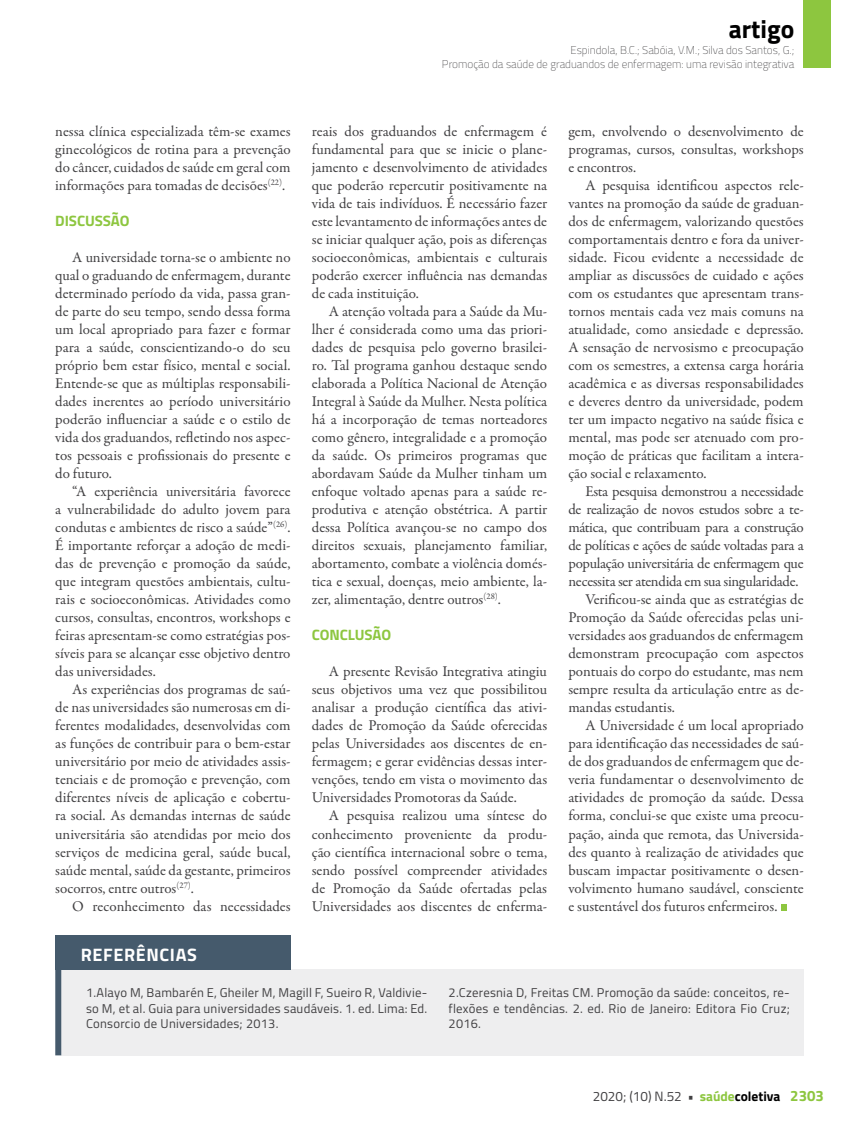
<style>
.page{position:relative;width:859px;height:1132px;background:#fff}
.page>*{position:absolute;margin:0;border:0;box-sizing:border-box;transform-origin:0 0}
.t1{font:700 25.5px "Titillium";color:#000}
.t2{font:700 18px "Titillium";letter-spacing:.035em;color:#fff}
.t3{font:15px/18px "Garamond Premr Pro";letter-spacing:-.005em;color:#414042;text-align:justify}
.t4{font:15px "Garamond Premr Pro";letter-spacing:-.025em;color:#414042}
.t5{font:700 15px "Titillium";letter-spacing:-.005em;color:#8dc63f}
.t6{font:13.5px "Titillium";color:#414042}
.t7{font:12.75px/15.3px "Titillium";letter-spacing:.02em;color:#414042;text-align:justify}
.t8{font:100 11.25px/13.5px "Titillium";color:#414042;text-align:right}
.s1{font-weight:700}
.s2{font-weight:700;color:#8dc63f}
.s3{font-weight:700;color:#000}
.s4{font-weight:700;font-size:15px;color:#8dc63f}
</style>
<div class="page">
<div style="left:804px;top:0;width:27px;height:68px;background:#8dc63f"></div>
<svg style="left:781px;top:904px;width:5px;height:6px"></svg>
<div style="left:61px;top:968px;width:743px;height:86px;background:#eeeeef"></div>
<div style="left:55px;top:934px;width:236px;height:35px;background:#455a6c"></div>
<div style="left:55px;top:951px;width:6px;height:103px;background:#455a6c"></div>
<h1 class="t1" style="left:729px;top:10px;width:67px">artigo</h1>
<p class="t8" style="left:442px;top:43px;width:354px">Espindola, B.C.; Sabóia, V.M.; Silva dos Santos, G.;<br>Promoção da saúde de graduandos de enfermagem: uma revisão integrativa</p>
<p class="t3" style="left:55px;top:122px;width:237px">nessa clínica especializada têm-se exames ginecológicos de rotina para a prevenção do câncer, cuidados de saúde em geral com informações para tomadas de decisões<sup>(22)</sup>.</p>
<p class="t5" style="left:55px;top:209px;width:76px">DISCUSSÃO</p>
<p class="t3" style="left:55px;top:248px;width:237px;text-indent:17px">A universidade torna-se o ambiente no qual o graduando de enfermagem, durante determinado período da vida, passa gran&shy;de parte do seu tempo, sendo dessa forma um local apropriado para fazer e formar para a saúde, conscientizando-o do seu próprio bem estar físico, mental e social.<br>Entende-se que as múltiplas responsabili&shy;dades inerentes ao período universitário poderão influenciar a saúde e o estilo de vida dos graduandos, refletindo nos aspec&shy;tos pessoais e profissionais do presente e do futuro.</p>
<p class="t3" style="left:55px;top:482px;width:237px;text-indent:17px">“A experiência universitária favorece a vulnerabilidade do adulto jovem para condutas e ambientes de risco a saúde”<sup>(26)</sup>.<br>É importante reforçar a adoção de medi&shy;das de prevenção e promoção da saúde, que integram questões ambientais, cultu&shy;rais e socioeconômicas. Atividades como cursos, consultas, encontros, workshops e feiras apresentam-se como estratégias pos&shy;síveis para se alcançar esse objetivo dentro das universidades.</p>
<p class="t3" style="left:55px;top:680px;width:237px;text-indent:17px">As experiências dos programas de saú&shy;de nas universidades são numerosas em di&shy;ferentes modalidades, desenvolvidas com as funções de contribuir para o bem-estar universitário por meio de atividades assis&shy;tenciais e de promoção e prevenção, com diferentes níveis de aplicação e cobertu&shy;ra social. As demandas internas de saúde universitária são atendidas por meio dos serviços de medicina geral, saúde bucal, saúde mental, saúde da gestante, primeiros socorros, entre outros<sup>(27)</sup>.</p>
<p class="t3" style="left:72px;top:896px;width:220px">O reconhecimento das necessidades</p>
<p class="t3" style="left:312px;top:122px;width:237px">reais dos graduandos de enfermagem é fundamental para que se inicie o plane&shy;jamento e desenvolvimento de atividades que poderão repercutir positivamente na vida de tais indivíduos. É necessário fazer este levantamento de informações antes de se iniciar qualquer ação, pois as diferenças socioeconômicas, ambientais e culturais poderão exercer influência nas demandas de cada instituição.</p>
<p class="t3" style="left:312px;top:302px;width:237px;text-indent:17px">A atenção voltada para a Saúde da Mu&shy;lher é considerada como uma das priori&shy;dades de pesquisa pelo governo brasilei&shy;ro. Tal programa ganhou destaque sendo elaborada a Política Nacional de Atenção Integral à Saúde da Mulher. Nesta política há a incorporação de temas norteadores como gênero, integralidade e a promoção da saúde. Os primeiros programas que abordavam Saúde da Mulher tinham um enfoque voltado apenas para a saúde re&shy;produtiva e atenção obstétrica. A partir dessa Política avançou-se no campo dos direitos sexuais, planejamento familiar, abortamento, combate a violência domés&shy;tica e sexual, doenças, meio ambiente, la&shy;zer, alimentação, dentre outros<sup>(28)</sup>.</p>
<p class="t5" style="left:312px;top:623px;width:81px">CONCLUSÃO</p>
<p class="t3" style="left:312px;top:662px;width:237px;text-indent:17px">A presente Revisão Integrativa atingiu seus objetivos uma vez que possibilitou analisar a produção científica das ativi&shy;dades de Promoção da Saúde oferecidas pelas Universidades aos discentes de en&shy;fermagem; e gerar evidências dessas inter&shy;venções, tendo em vista o movimento das Universidades Promotoras da Saúde.</p>
<p class="t3" style="left:312px;top:806px;width:237px;text-indent:17px">A pesquisa realizou uma síntese do conhecimento proveniente da produ&shy;ção científica internacional sobre o tema, sendo possível compreender atividades de Promoção da Saúde ofertadas pelas Universidades aos discentes de enferma-</p>
<p class="t3" style="left:568px;top:122px;width:237px">gem, envolvendo o desenvolvimento de programas, cursos, consultas, workshops e encontros.</p>
<p class="t3" style="left:568px;top:176px;width:237px;text-indent:17px">A pesquisa identificou aspectos rele&shy;vantes na promoção da saúde de graduan&shy;dos de enfermagem, valorizando questões comportamentais dentro e fora da univer&shy;sidade. Ficou evidente a necessidade de ampliar as discussões de cuidado e ações com os estudantes que apresentam trans&shy;tornos mentais cada vez mais comuns na atualidade, como ansiedade e depressão.<br>A sensação de nervosismo e preocupação com os semestres, a extensa carga horária acadêmica e as diversas responsabilidades e deveres dentro da universidade, podem ter um impacto negativo na saúde física e mental, mas pode ser atenuado com pro&shy;moção de práticas que facilitam a intera&shy;ção social e relaxamento.</p>
<p class="t3" style="left:585px;top:482px;width:220px">Esta pesquisa demonstrou a necessidade</p>
<p class="t3" style="left:568px;top:500px;width:237px">de realização de novos estudos sobre a te-</p>
<p class="t4" style="left:568px;top:518px;width:237px">mática, que contribuam para a construção</p>
<p class="t3" style="left:568px;top:536px;width:237px">de políticas e ações de saúde voltadas para a</p>
<p class="t3" style="left:568px;top:554px;width:237px">população universitária de enfermagem que</p>
<p class="t3" style="left:568px;top:572px;width:232px">necessita ser atendida em sua singularidade.</p>
<p class="t3" style="left:585px;top:590px;width:220px">Verificou-se ainda que as estratégias de</p>
<p class="t3" style="left:568px;top:608px;width:237px">Promoção da Saúde oferecidas pelas uni-</p>
<p class="t3" style="left:568px;top:626px;width:237px">versidades aos graduandos de enfermagem</p>
<p class="t3" style="left:568px;top:644px;width:237px">demonstram preocupação com aspectos</p>
<p class="t3" style="left:568px;top:662px;width:237px">pontuais do corpo do estudante, mas nem</p>
<p class="t3" style="left:568px;top:680px;width:237px">sempre resulta da articulação entre as de-</p>
<p class="t3" style="left:568px;top:698px;width:108px">mandas estudantis.</p>
<p class="t3" style="left:585px;top:716px;width:220px">A Universidade é um local apropriado</p>
<p class="t3" style="left:568px;top:734px;width:237px">para identificação das necessidades de saú-</p>
<p class="t3" style="left:568px;top:752px;width:237px">de dos graduandos de enfermagem que de-</p>
<p class="t3" style="left:568px;top:770px;width:237px">veria fundamentar o desenvolvimento de</p>
<p class="t3" style="left:568px;top:788px;width:237px">atividades de promoção da saúde. Dessa</p>
<p class="t3" style="left:568px;top:806px;width:237px">forma, conclui-se que existe uma preocu-</p>
<p class="t3" style="left:568px;top:824px;width:237px">pação, ainda que remota, das Universida-</p>
<p class="t3" style="left:568px;top:842px;width:237px">des quanto à realização de atividades que</p>
<p class="t3" style="left:568px;top:860px;width:237px">buscam impactar positivamente o desen-</p>
<p class="t3" style="left:568px;top:878px;width:237px">volvimento humano saudável, consciente</p>
<p class="t3" style="left:568px;top:896px;width:211px">e sustentável dos futuros enfermeiros.</p>
<p class="t2" style="left:81px;top:940px;width:117px">REFERÊNCIAS</p>
<p class="t7" style="left:86px;top:984px;width:343px">1.Alayo M, Bambarén E, Gheiler M, Magill F, Sueiro R, Valdivie&shy;so M, et al. Guia para universidades saudáveis. 1. ed. Lima: Ed.<br>Consorcio de Universidades; 2013.</p>
<p class="t7" style="left:449px;top:984px;width:343px">2.Czeresnia D, Freitas CM. Promoção da saúde: conceitos, re&shy;flexões e tendências. 2. ed. Rio de Janeiro: Editora Fio Cruz; 2016.</p>
<p class="t6" style="left:593px;top:1086px;width:233px">2020; (10) N.52 <span class="s1">•</span> <span class="s2">saúde</span><span class="s3">coletiva</span> <span class="s4">2303</span></p>
</div>
